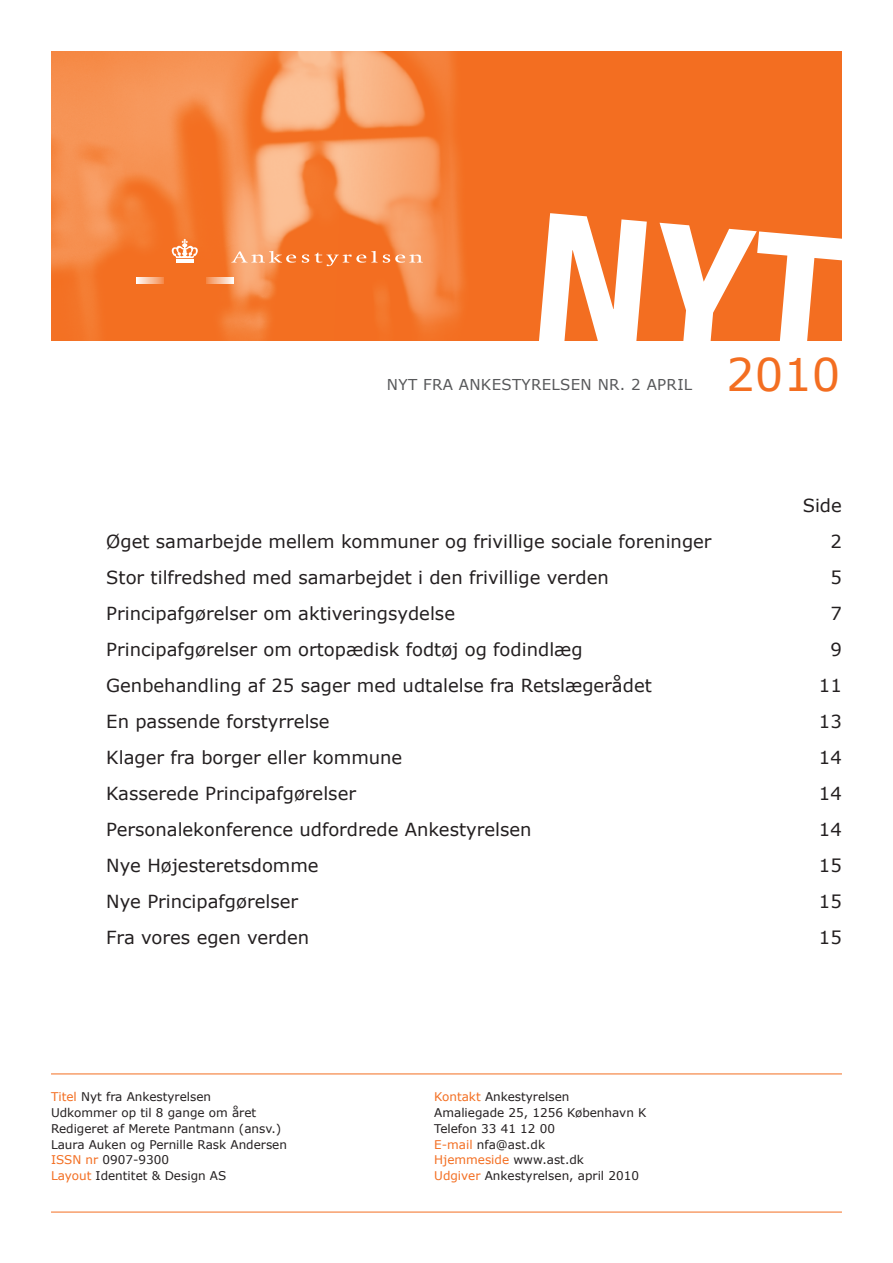
<style>
.page{position:relative;width:893px;height:1263px;background:#fff}
.page>*{position:absolute;margin:0;border:0;box-sizing:border-box;transform-origin:0 0}
.t1{font:45px "Verdana";color:#f36e21}
.t2{font:18px/36px "Verdana";color:#231f20}
.t3{font:15px "Verdana";letter-spacing:.02em;color:#57585a}
.t4{font:12px/15.8px "Verdana";color:#231f20}
.s1{color:#f36e21}
</style>
<div class="page">
<hr style="left:51px;top:1073px;width:791px;height:1px;background:#f36e21">
<hr style="left:51px;top:1212px;width:791px;height:1px;background:#f36e21">
<div style="left:51px;top:51px;width:791px;height:289px;background:#f36e21"></div>
<img style="left:51px;top:51px;width:413px;height:289px">
<svg style="left:231px;top:251px;width:65px;height:12px"></svg>
<svg style="left:302px;top:251px;width:121px;height:15px"></svg>
<hr style="left:176px;top:259px;width:17px;height:4px;background:#fff">
<svg style="left:170px;top:239px;width:30px;height:19px"></svg>
<svg style="left:136px;top:278px;width:28px;height:6px"></svg>
<svg style="left:206px;top:278px;width:27px;height:6px"></svg>
<svg style="left:539px;top:340px;width:303px;height:1px"></svg>
<p class="t3" style="left:387px;top:375px;width:47px">Nyt fra</p>
<p class="t3" style="left:459px;top:375px;width:22px">Ankest</p>
<p class="t3" style="left:522px;top:375px;width:21px">yrelsen</p>
<p class="t3" style="left:598px;top:375px;width:60px">nr . 2 april</p>
<h1 class="t1" style="left:726px;top:346px;width:116px">2010</h1>
<p class="t2" style="left:106px;top:524px;width:607px">Øget samarbejde mellem kommuner og frivillige sociale foreninger Stor tilfredshed med samarbejdet i den frivillige verden Principafgørelser om aktiveringsydelse<br>Principafgørelser om ortopædisk fodtøj og fodindlæg Genbehandling af 25 sager med udtalelse fra Retslægerådet<br>En passende forstyrrelse<br>Klager fra borger eller kommune<br>Kasserede Principafgørelser<br>Personalekonference udfordrede Ankestyrelsen<br>Nye Højesteretsdomme<br>Nye Principafgørelser<br>Fra vores egen verden</p>
<p class="t2" style="left:803px;top:488px;width:41px;text-align:right">Side<br>2<br>5<br>7<br>9<br>11<br>13<br>14<br>14<br>14<br>15<br>15<br>15</p>
<p class="t4" style="left:51px;top:1089px;width:237px"><span class="s1">Titel</span> Nyt fra Ankestyrelsen<br>Udkommer op til 8 gange om året<br>Redigeret af Merete Pantmann (ansv.)<br>Laura Auken og Pernille Rask Andersen<br><span class="s1">ISSN nr</span> 0907-9300<br><span class="s1">Layout</span> Identitet &amp; Design AS</p>
<p class="t4" style="left:434px;top:1089px;width:214px"><span class="s1">Kontakt</span> Ankestyrelsen<br>Amaliegade 25, 1256 København K<br>Telefon 33 41 12 00<br><span class="s1">E-mail</span> nfa@ast.dk<br><span class="s1">Hjemmeside</span> www.ast.dk<br><span class="s1">Udgiver</span> Ankestyrelsen, april 2010</p>
</div>
